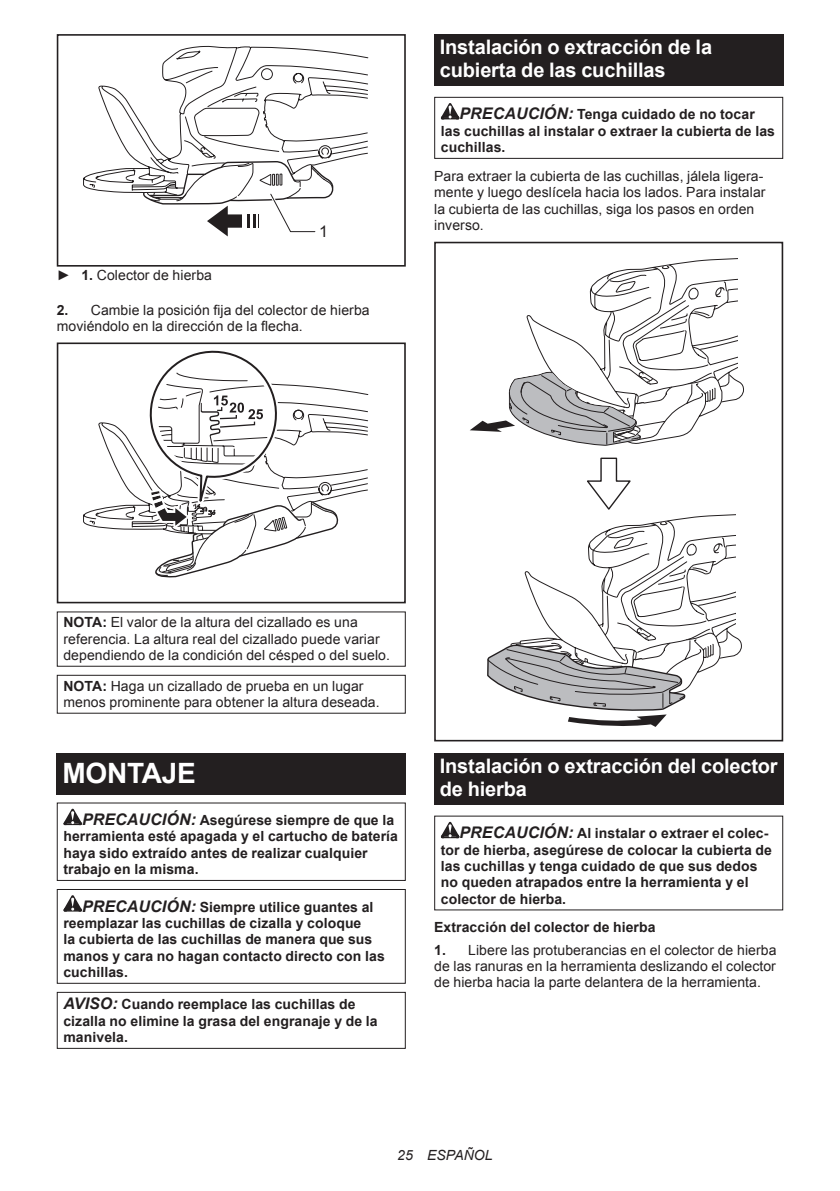
<style>
.page{position:relative;width:840px;height:1191px;background:#fff}
.page>*{position:absolute;margin:0;border:0;box-sizing:border-box;transform-origin:0 0}
.t1{font:700 28px "Arial";letter-spacing:-.01em;color:#fff}
.t2{font:700 20px/23.4px "Arial";letter-spacing:-.01em;color:#fff}
.t3{font:16px "Arial";color:#231f20}
.t4{font:700 14px/16.4px "Arial";letter-spacing:.005em;color:#231f20}
.t5{font:14px/16.4px "Arial";letter-spacing:.005em;color:#231f20}
.t6{font:italic 14px "Arial";letter-spacing:.005em;color:#231f20}
.s1{font-weight:700}
.s2{font-style:italic;font-size:16px}
</style>
<div class="page">
<svg style="left:83px;top:46px;width:285px;height:147px"></svg>
<div style="left:57px;top:34px;width:348px;height:233px;border:2px solid #231f20"></div>
<svg style="left:143px;top:160px;width:191px;height:76px"></svg>
<svg style="left:83px;top:389px;width:285px;height:141px"></svg>
<svg style="left:142px;top:350px;width:196px;height:228px"></svg>
<div style="left:57px;top:342px;width:348px;height:261px;border:2px solid #231f20"></div>
<div style="left:57px;top:675px;width:348px;height:38px;border:1px solid #231f20"></div>
<div style="left:57px;top:753px;width:348px;height:41px;background:#231f20"></div>
<svg style="left:63px;top:808px;width:19px;height:17px"></svg>
<div style="left:57px;top:802px;width:348px;height:79px;border:1px solid #231f20"></div>
<svg style="left:63px;top:895px;width:19px;height:16px"></svg>
<div style="left:57px;top:889px;width:348px;height:94px;border:1px solid #231f20"></div>
<div style="left:57px;top:991px;width:348px;height:57px;border:1px solid #231f20"></div>
<div style="left:434px;top:34px;width:348px;height:52px;background:#231f20"></div>
<svg style="left:440px;top:103px;width:19px;height:16px"></svg>
<div style="left:434px;top:97px;width:348px;height:62px;border:1px solid #231f20"></div>
<div style="left:434px;top:242px;width:348px;height:499px;border:2px solid #231f20"></div>
<svg style="left:469px;top:258px;width:268px;height:483px"></svg>
<div style="left:434px;top:753px;width:348px;height:51px;background:#231f20"></div>
<svg style="left:440px;top:822px;width:19px;height:16px"></svg>
<p class="t3" style="left:319px;top:221px;width:10px">1</p>
<p class="t5" style="left:57px;top:267px;width:157px">► <span class="s1">1.</span> Colector de hierba</p>
<p class="t5" style="left:57px;top:302px;width:314px"><span class="s1">2.</span> Cambie la posición fija del colector de hierba moviéndolo en la dirección de la flecha.</p>
<h2 class="t2" style="left:439px;top:36px;width:273px">Instalación o extracción de la cubierta de las cuchillas</h2>
<p class="t4" style="left:440px;top:107px;width:335px;text-indent:19px"><span class="s2">PRECAUCIÓN:</span> Tenga cuidado de no tocar las cuchillas al instalar o extraer la cubierta de las cuchillas.</p>
<p class="t5" style="left:434px;top:168px;width:333px">Para extraer la cubierta de las cuchillas, jálela ligera&shy;mente y luego deslícela hacia los lados. Para instalar la cubierta de las cuchillas, siga los pasos en orden inverso.</p>
<p class="t5" style="left:63px;top:614px;width:328px"><span class="s1">NOTA:</span> El valor de la altura del cizallado es una referencia. La altura real del cizallado puede variar dependiendo de la condición del césped o del suelo.</p>
<p class="t5" style="left:63px;top:677px;width:317px"><span class="s1">NOTA:</span> Haga un cizallado de prueba en un lugar menos prominente para obtener la altura deseada.</p>
<h1 class="t1" style="left:62px;top:754px;width:135px">MONTAJE</h1>
<p class="t4" style="left:63px;top:812px;width:336px;text-indent:19px"><span class="s2">PRECAUCIÓN:</span> Asegúrese siempre de que la herramienta esté apagada y el cartucho de batería haya sido extraído antes de realizar cualquier trabajo en la misma.</p>
<p class="t4" style="left:63px;top:899px;width:323px;text-indent:19px"><span class="s2">PRECAUCIÓN:</span> Siempre utilice guantes al reemplazar las cuchillas de cizalla y coloque<br>la cubierta de las cuchillas de manera que sus manos y cara no hagan contacto directo con las cuchillas.</p>
<p class="t4" style="left:63px;top:996px;width:315px"><span class="s2">AVISO:</span> Cuando reemplace las cuchillas de cizalla no elimine la grasa del engranaje y de la manivela.</p>
<h2 class="t2" style="left:439px;top:754px;width:339px">Instalación o extracción del colector de hierba</h2>
<p class="t4" style="left:440px;top:825px;width:332px;text-indent:19px"><span class="s2">PRECAUCIÓN:</span> Al instalar o extraer el colec&shy;tor de hierba, asegúrese de colocar la cubierta de las cuchillas y tenga cuidado de que sus dedos no queden atrapados entre la herramienta y el colector de hierba.</p>
<p class="t4" style="left:434px;top:919px;width:223px">Extracción del colector de hierba</p>
<p class="t5" style="left:434px;top:941px;width:343px;text-align:justify"><span class="s1">1.</span> Libere las protuberancias en el colector de hierba de las ranuras en la herramienta deslizando el colector de hierba hacia la parte delantera de la herramienta.</p>
<p class="t6" style="left:397px;top:1146px;width:97px">25 ESPAÑOL</p>
</div>
